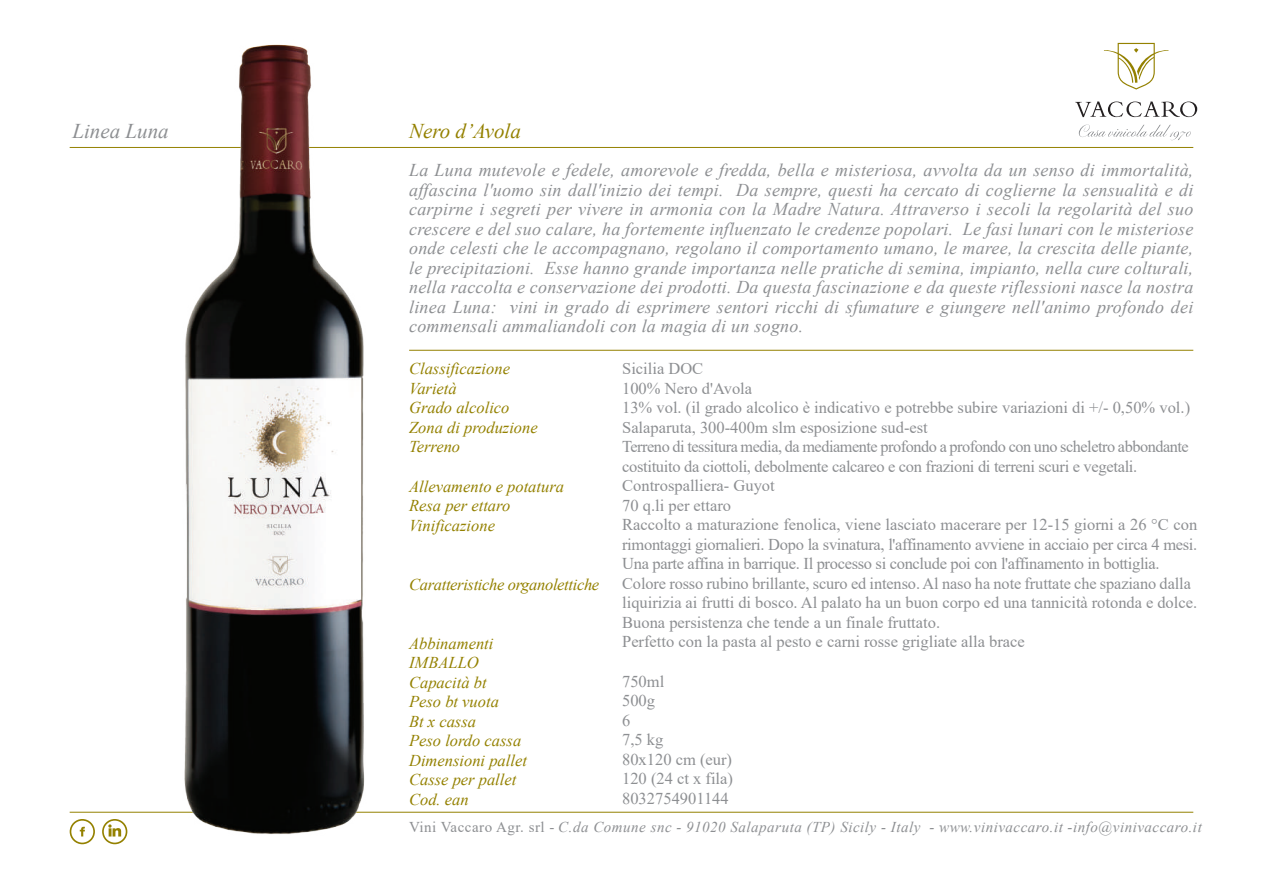
<style>
.page{position:relative;width:1263px;height:893px;background:#fff}
.page>*{position:absolute;margin:0;border:0;box-sizing:border-box;transform-origin:0 0}
.t1{font:italic 21px "Times New Roman";color:#948100}
.t2{font:italic 21px "Times New Roman";color:#8d8f92}
.t3{font:italic 18px/19.5px "Times New Roman";letter-spacing:.015em;color:#8d8f92;text-align:justify}
.t4{font:16.5px/19.5px "Times New Roman";color:#8d8f92}
.t5{font:italic 16.5px/19.5px "Times New Roman";color:#948100}
.t6{font:italic 16.5px "Times New Roman";letter-spacing:-.02em;color:#948100}
.t7{font:italic 15px "Times New Roman";letter-spacing:.035em;color:#8d8f92}
.s1{font-style:normal}
</style>
<div class="page">
<svg style="left:1075px;top:102px;width:122px;height:15px"></svg>
<svg style="left:1104px;top:43px;width:64px;height:47px"></svg>
<svg style="left:1079px;top:125px;width:112px;height:15px"></svg>
<hr style="left:70px;top:147px;width:1123px;height:1px;background:#948100">
<hr style="left:70px;top:812px;width:1123px;height:1px;background:#948100">
<svg style="left:70px;top:819px;width:25px;height:25px"></svg>
<svg style="left:102px;top:821px;width:5px;height:21px"></svg>
<hr style="left:409px;top:350px;width:784px;height:1px;background:#948100">
<img style="left:107px;top:44px;width:337px;height:801px">
<p class="t2" style="left:72px;top:116px;width:98px">Linea Luna</p>
<p class="t1" style="left:409px;top:116px;width:113px">Nero d’Avola</p>
<p class="t3" style="left:409px;top:160px;width:786px">La Luna mutevole e fedele, amorevole e fredda, bella e misteriosa, avvolta da un senso di immortalità, affascina l'uomo sin dall'inizio dei tempi. Da sempre, questi ha cercato di coglierne la sensualità e di carpirne i segreti per vivere in armonia con la Madre Natura. Attraverso i secoli la regolarità del suo crescere e del suo calare, ha fortemente influenzato le credenze popolari. Le fasi lunari con le misteriose onde celesti che le accompagnano, regolano il comportamento umano, le maree, la crescita delle piante, le precipitazioni. Esse hanno grande importanza nelle pratiche di semina, impianto, nella cure colturali, nella raccolta e conservazione dei prodotti. Da questa fascinazione e da queste riflessioni nasce la nostra linea Luna: vini in grado di esprimere sentori ricchi di sfumature e giungere nell'animo profondo dei commensali ammaliandoli con la magia di un sogno.</p>
<p class="t5" style="left:409px;top:359px;width:130px">Classificazione<br>Varietà<br>Grado alcolico<br>Zona di produzione<br>Terreno</p>
<p class="t5" style="left:409px;top:476px;width:156px">Allevamento e potatura<br>Resa per ettaro<br>Vinificazione</p>
<p class="t6" style="left:409px;top:573px;width:192px">Caratteristiche organolettiche</p>
<p class="t5" style="left:409px;top:633px;width:119px">Abbinamenti<br>IMBALLO<br>Capacità bt<br>Peso bt vuota<br>Bt x cassa<br>Peso lordo cassa<br>Dimensioni pallet<br>Casse per pallet<br>Cod. ean</p>
<p class="t4" style="left:622px;top:359px;width:577px">Sicilia DOC<br>100% Nero d'Avola<br>13% vol. (il grado alcolico è indicativo e potrebbe subire variazioni di +/- 0,50% vol.)<br>Salaparuta, 300-400m slm esposizione sud-est<br>Terreno di tessitura media, da mediamente profondo a profondo con uno scheletro abbondante costituito da ciottoli, debolmente calcareo e con frazioni di terreni scuri e vegetali.<br>Controspalliera- Guyot<br>70 q.li per ettaro<br>Raccolto a maturazione fenolica, viene lasciato macerare per 12-15 giorni a 26 °C con rimontaggi giornalieri. Dopo la svinatura, l'affinamento avviene in acciaio per circa 4 mesi.<br>Una parte affina in barrique. Il processo si conclude poi con l'affinamento in bottiglia.<br>Colore rosso rubino brillante, scuro ed intenso. Al naso ha note fruttate che spaziano dalla liquirizia ai frutti di bosco. Al palato ha un buon corpo ed una tannicità rotonda e dolce.<br>Buona persistenza che tende a un finale fruttato.<br>Perfetto con la pasta al pesto e carni rosse grigliate alla brace</p>
<p class="t4" style="left:622px;top:671px;width:112px">750ml<br>500g<br>6<br>7,5 kg<br>80x120 cm (eur)<br>120 (24 ct x fila)<br>8032754901144</p>
<p class="t7" style="left:409px;top:817px;width:794px"><span class="s1">Vini Vaccaro Agr. srl -</span> C.da Comune snc - 91020 Salaparuta (TP) Sicily - Italy - www.vinivaccaro.it -info@vinivaccaro.it</p>
</div>
